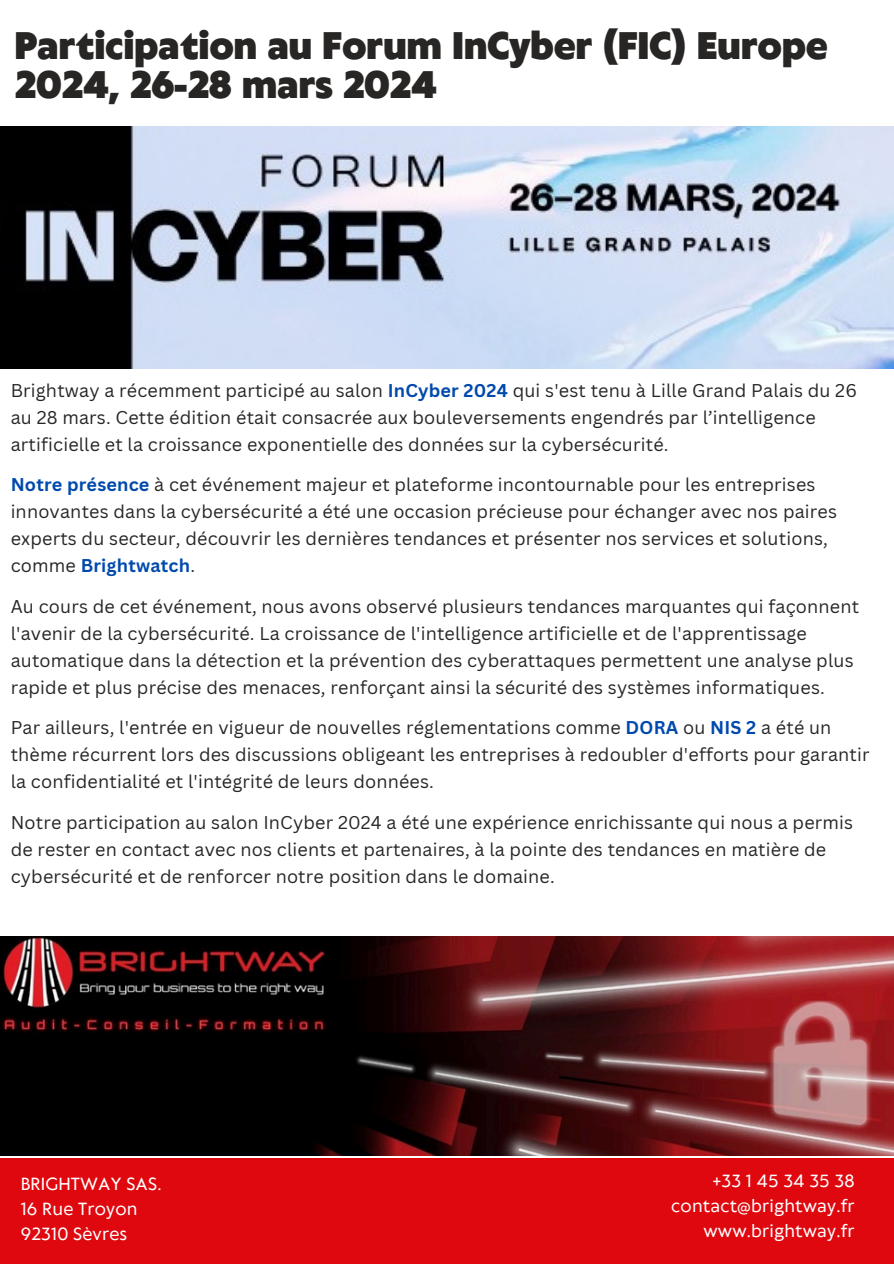
<style>
.page{position:relative;width:894px;height:1264px;background:#fff}
.page>*{position:absolute;margin:0;border:0;box-sizing:border-box;transform-origin:0 0}
.t1{font:900 36px/39.3px "Klein Text";letter-spacing:.01em;color:#282625}
.t2{font:18px/27px "Canva Sans";letter-spacing:.01em;color:#282625}
.t3{font:16.5px "Klein Text";letter-spacing:.01em;color:#fff}
.s1{font-weight:700;color:#004aad}
</style>
<div class="page">
<div style="left:0;top:1158px;width:893px;height:105px;background:#df080f"></div>
<img style="left:0;top:937px;width:893px;height:218px">
<img style="left:0;top:126px;width:893px;height:242px">
<p class="t1" style="left:15px;top:29px;width:814px">Participation au Forum InCyber (FIC) Europe<br>2024, 26-28 mars 2024</p>
<p class="t2" style="left:11px;top:376px;width:847px">Brightway a récemment participé au salon <span class="s1">InCyber 2024</span> qui s'est tenu à Lille Grand Palais du 26 au 28 mars. Cette édition était consacrée aux bouleversements engendrés par l’intelligence artificielle et la croissance exponentielle des données sur la cybersécurité.</p>
<p class="t2" style="left:11px;top:470px;width:827px"><span class="s1">Notre présence</span> à cet événement majeur et plateforme incontournable pour les entreprises innovantes dans la cybersécurité a été une occasion précieuse pour échanger avec nos paires experts du secteur, découvrir les dernières tendances et présenter nos services et solutions, comme <span class="s1">Brightwatch</span>.</p>
<p class="t2" style="left:11px;top:592px;width:849px">Au cours de cet événement, nous avons observé plusieurs tendances marquantes qui façonnent l'avenir de la cybersécurité. La croissance de l'intelligence artificielle et de l'apprentissage automatique dans la détection et la prévention des cyberattaques permettent une analyse plus rapide et plus précise des menaces, renforçant ainsi la sécurité des systèmes informatiques.</p>
<p class="t2" style="left:11px;top:713px;width:860px">Par ailleurs, l'entrée en vigueur de nouvelles réglementations comme <span class="s1">DORA</span> ou <span class="s1">NIS 2</span> a été un thème récurrent lors des discussions obligeant les entreprises à redoubler d'efforts pour garantir la confidentialité et l'intégrité de leurs données.</p>
<p class="t2" style="left:11px;top:808px;width:843px">Notre participation au salon InCyber 2024 a été une expérience enrichissante qui nous a permis de rester en contact avec nos clients et partenaires, à la pointe des tendances en matière de cybersécurité et de renforcer notre position dans le domaine.</p>
<p class="t3" style="left:21px;top:1175px;width:142px">BRIGHTWAY SAS.</p>
<p class="t3" style="left:21px;top:1200px;width:118px">16 Rue Troyon</p>
<p class="t3" style="left:21px;top:1225px;width:108px">92310 Sèvres</p>
<p class="t3" style="left:712px;top:1172px;width:143px">+33 1 45 34 35 38</p>
<p class="t3" style="left:671px;top:1197px;width:185px">contact@brightway.fr</p>
<p class="t3" style="left:703px;top:1222px;width:153px">www.brightway.fr</p>
</div>
